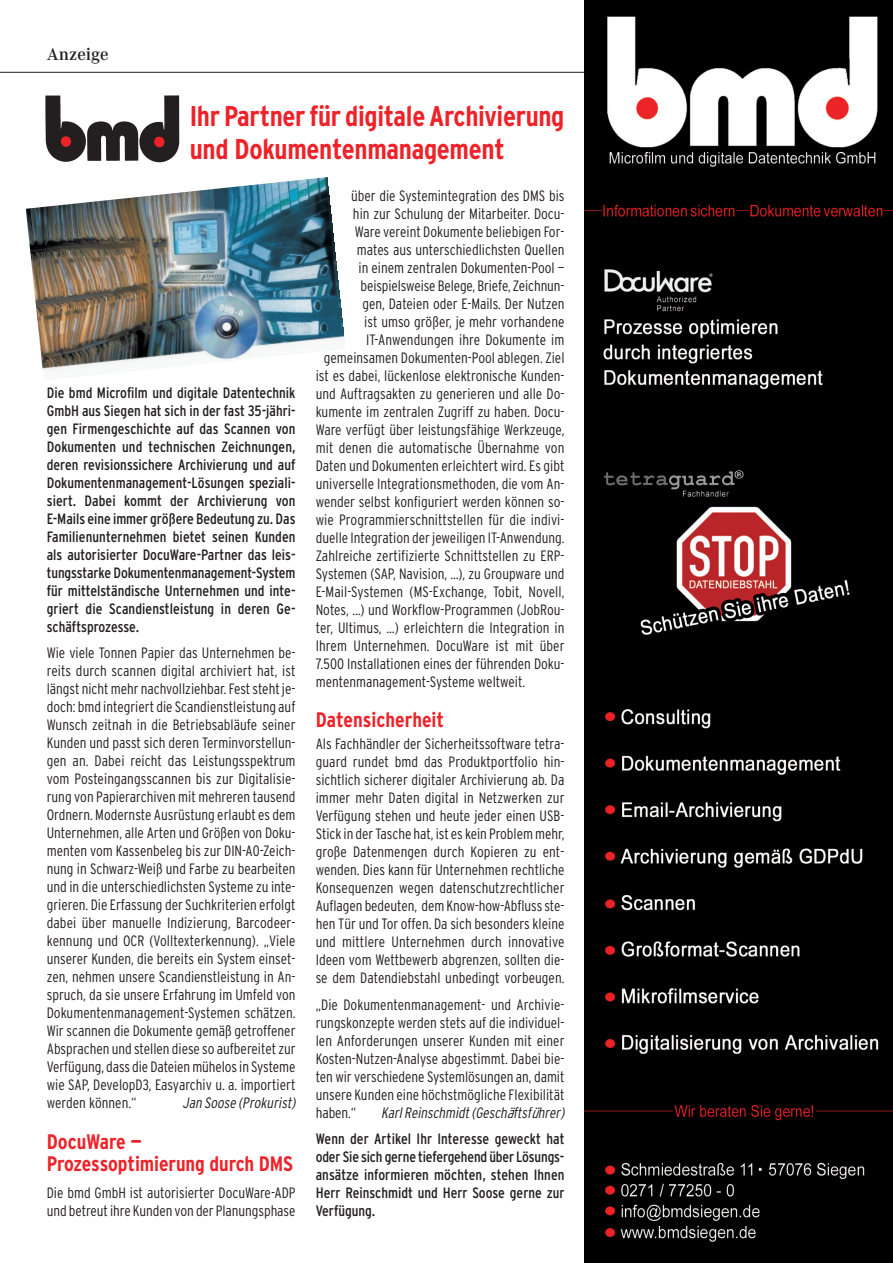
<style>
.page{position:relative;width:893px;height:1263px;background:#fff}
.page>*{position:absolute;margin:0;border:0;box-sizing:border-box;transform-origin:0 0}
.t1{font:700 condensed 28.5px/33px "Interstate";letter-spacing:-.015em;color:#ee2228}
.t2{font:700 condensed 21px/22.5px "Interstate";letter-spacing:-.005em;color:#ee2228}
.t3{font:600 18px "Corporate A";color:#231f20}
.t4{font:300 condensed 15px/18px "Interstate";color:#231f20;text-align:justify}
.t5{font:condensed 15px/18px "Interstate";color:#231f20;text-align:justify}
.t6{font:italic 300 condensed 15px "Interstate";letter-spacing:-.005em;color:#231f20}
</style>
<div class="page">
<img style="left:585px;top:0;width:308px;height:1263px">
<hr style="left:0;top:72px;width:585px;height:1px;background:#231f20">
<img style="left:45px;top:96px;width:134px;height:66px">
<img style="left:26px;top:177px;width:319px;height:194px">
<p class="t3" style="left:47px;top:48px;width:63px">Anzeige</p>
<h1 class="t1" style="left:190px;top:102px;width:376px">Ihr Partner für digitale Archivierung und Dokumentenmanagement</h1>
<p class="t5" style="left:47px;top:385px;width:250px">Die bmd Microfilm und digitale Datentechnik GmbH aus Siegen hat sich in der fast 35-jähri&shy;gen Firmengeschichte auf das Scannen von Dokumenten und technischen Zeichnun gen, deren revisionssichere Archivierung und auf Dokumentenmanagement-Lösungen speziali&shy;siert. Dabei kommt der Archivierung von E-Mails eine immer größere Bedeutung zu. Das Familienunternehmen bietet seinen Kunden als autorisierter DocuWare-Partner das leis - tungsstarke Dokumentenmanagement-System für mittelständische Unternehmen und inte&shy;griert die Scandienstleis tung in deren Ge&shy;schäftsprozesse.</p>
<p class="t4" style="left:47px;top:645px;width:250px">Wie viele Tonnen Papier das Unternehmen be&shy;reits durch scannen digital archiviert hat, ist längst nicht mehr nachvollziehbar. Fest steht je&shy;doch: bmd integriert die Scandienstleistung auf Wunsch zeitnah in die Betriebsabläufe seiner Kunden und passt sich deren Terminvorstellun&shy;gen an. Dabei reicht das Leistungsspektrum vom Posteingangsscannen bis zur Digitalisie&shy;rung von Papierarchiven mit mehreren tausend Ordnern. Modernste Ausrüstung erlaubt es dem Unternehmen, alle Arten und Größen von Doku&shy;menten vom Kassenbeleg bis zur DIN-A0-Zeich&shy;nung in Schwarz-Weiß und Farbe zu bearbeiten und in die unterschiedlichsten Systeme zu inte&shy;grieren. Die Erfassung der Suchkriterien erfolgt dabei über manuelle Indizierung, Barcodeer&shy;kennung und OCR (Volltexterkennung). „Viele unserer Kunden, die bereits ein System einset&shy;zen, nehmen unsere Scandienstleistung in An&shy;spruch, da sie unsere Erfahrung im Umfeld von Dokumentenmanagement-Systemen schätzen.<br>Wir scannen die Dokumente gemäß getroffener Absprachen und stellen diese so aufbereitet zur Verfügung, dass die Dateien mühelos in Systeme wie SAP, DevelopD3, Easyarchiv u. a. importiert werden können.“</p>
<p class="t6" style="left:182px;top:1097px;width:115px">Jan Soose (Prokurist)</p>
<h2 class="t2" style="left:47px;top:1132px;width:248px">DocuWare —<br>Prozessoptimierung durch DMS</h2>
<p class="t4" style="left:47px;top:1185px;width:250px">Die bmd GmbH ist autorisierter DocuWare-ADP und betreut ihre Kunden von der Planungsphase</p>
<p class="t4" style="left:351px;top:188px;width:215px">über die Systemintegration des DMS bis</p>
<p class="t4" style="left:353px;top:206px;width:213px">hin zur Schulung der Mitarbeiter. Docu-</p>
<p class="t4" style="left:355px;top:224px;width:211px">Ware vereint Dokumente beliebigen For-</p>
<p class="t4" style="left:357px;top:242px;width:209px">mates aus unterschiedlichsten Quellen</p>
<p class="t4" style="left:359px;top:260px;width:207px">in einem zentralen Dokumenten-Pool —</p>
<p class="t4" style="left:361px;top:278px;width:205px">beispielsweise Belege, Briefe, Zeichnun -</p>
<p class="t4" style="left:362px;top:296px;width:204px">gen, Dateien oder E-Mails. Der Nutzen</p>
<p class="t4" style="left:364px;top:314px;width:202px">ist umso größer, je mehr vorhandene</p>
<p class="t4" style="left:366px;top:332px;width:200px">IT-Anwendungen ihre Dokumente im</p>
<p class="t4" style="left:324px;top:350px;width:242px">gemeinsamen Doku menten-Pool ablegen. Ziel</p>
<p class="t4" style="left:316px;top:368px;width:250px">ist es dabei, lückenlose elektronische Kunden-</p>
<p class="t4" style="left:316px;top:386px;width:250px">und Auftragsakten zu generieren und alle Do-</p>
<p class="t4" style="left:316px;top:404px;width:250px">kumente im zentralen Zugriff zu haben. Docu-</p>
<p class="t4" style="left:316px;top:422px;width:250px">Ware verfügt über leis tungsfähige Werkzeuge,</p>
<p class="t4" style="left:316px;top:440px;width:250px">mit denen die automatische Übernahme von</p>
<p class="t4" style="left:316px;top:458px;width:250px">Daten und Dokumenten erleichtert wird. Es gibt</p>
<p class="t4" style="left:316px;top:476px;width:250px">universelle Integrations methoden, die vom An-</p>
<p class="t4" style="left:316px;top:494px;width:250px">wender selbst konfiguriert werden können so-</p>
<p class="t4" style="left:316px;top:512px;width:250px">wie Programmierschnittstellen für die indivi -</p>
<p class="t4" style="left:316px;top:530px;width:250px">duelle Integration der jeweiligen IT-Anwendung.</p>
<p class="t4" style="left:316px;top:548px;width:250px">Zahlreiche zertifizierte Schnittstellen zu ERP-</p>
<p class="t4" style="left:316px;top:566px;width:250px">Systemen (SAP, Navision, …), zu Groupware und</p>
<p class="t4" style="left:316px;top:584px;width:250px">E-Mail-Systemen (MS-Exchange, Tobit, Novell,</p>
<p class="t4" style="left:316px;top:602px;width:250px">Notes, …) und Workflow-Programmen (JobRou-</p>
<p class="t4" style="left:316px;top:620px;width:250px">ter, Ultimus, …) erleichtern die Integration in</p>
<p class="t4" style="left:316px;top:638px;width:250px">Ihrem Unternehmen. DocuWare ist mit über</p>
<p class="t4" style="left:316px;top:656px;width:250px">7.500 Installationen eines der führenden Doku-</p>
<p class="t4" style="left:316px;top:674px;width:211px">mentenmanagement-Systeme weltweit.</p>
<h2 class="t2" style="left:316px;top:710px;width:130px">Datensicherheit</h2>
<p class="t4" style="left:316px;top:736px;width:250px">Als Fachhändler der Sicherheitssoftware tetra&shy;guard rundet bmd das Produktportfolio hin&shy;sichtlich sicherer digitaler Archivierung ab. Da immer mehr Daten digital in Netzwerken zur Verfügung stehen und heute jeder einen USB-Stick in der Tasche hat, ist es kein Problem mehr, große Datenmengen durch Kopieren zu ent&shy;wenden. Dies kann für Unternehmen rechtliche Konsequenzen wegen datenschutzrechtlicher Auflagen bedeuten, dem Know-how-Abfluss ste&shy;hen Tür und Tor offen. Da sich besonders kleine und mittlere Unternehmen durch innovative Ideen vom Wettbewerb abgrenzen, sollten die&shy;se dem Datendiebstahl unbedingt vorbeugen.</p>
<p class="t4" style="left:316px;top:996px;width:250px">„Die Dokumentenmanagement- und Archivie&shy;rungskonzepte werden stets auf die individuel&shy;len Anforderungen unserer Kunden mit einer Kosten-Nutzen-Analyse abgestimmt. Dabei bie&shy;ten wir verschiedene Systemlösungen an, damit unsere Kunden eine höchstmögliche Flexibilität haben.“</p>
<p class="t6" style="left:381px;top:1107px;width:185px">Karl Reinschmidt (Geschäftsführer)</p>
<p class="t5" style="left:316px;top:1131px;width:250px">Wenn der Artikel Ihr Interesse geweckt hat oder Sie sich gerne tiefergehend über Lösungs - ansätze informieren möchten, stehen Ihnen Herr Reinschmidt und Herr Soose gerne zur Verfügung.</p>
</div>
